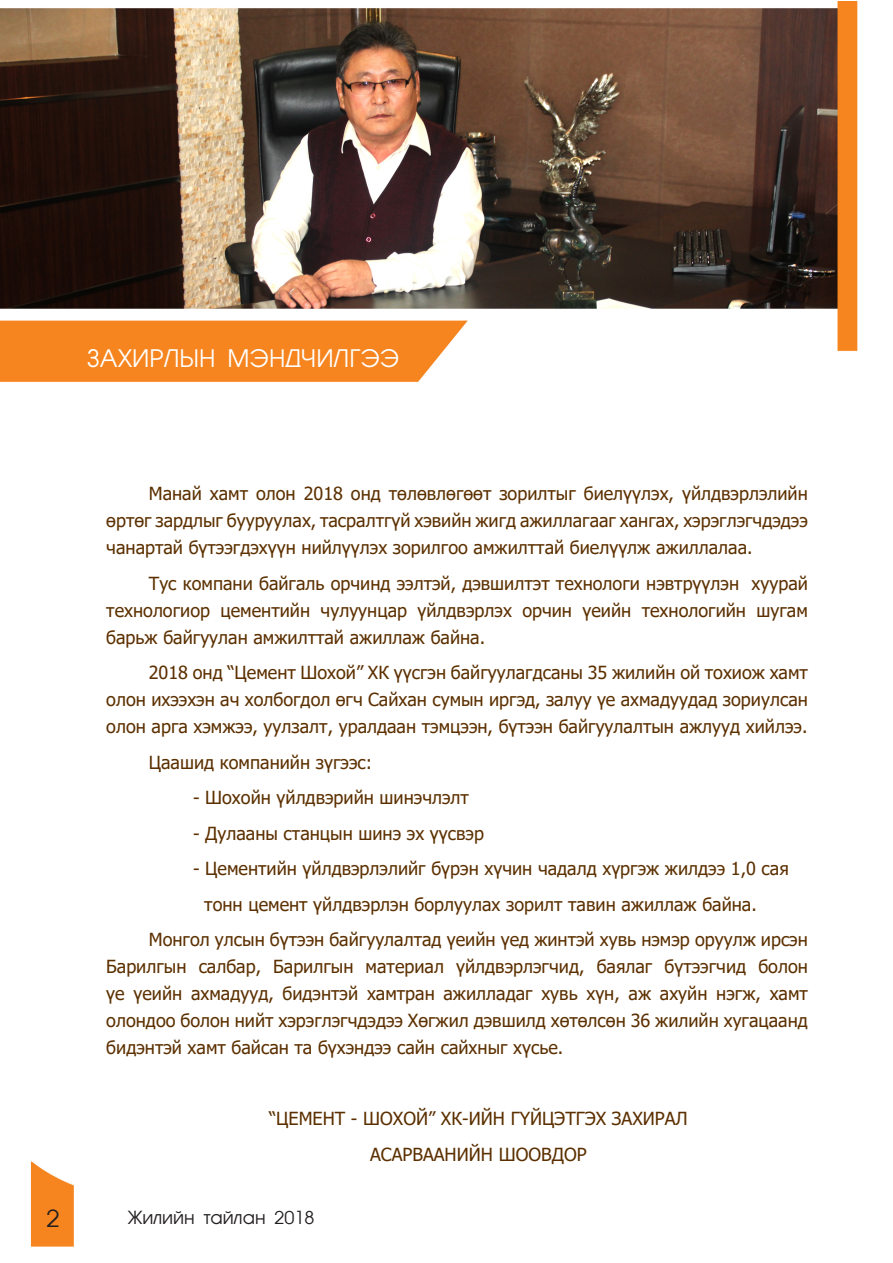
<style>
.page{position:relative;width:893px;height:1263px;background:#fff}
.page>*{position:absolute;margin:0;border:0;box-sizing:border-box;transform-origin:0 0}
.t1{font:24px "AG Avant Garde Mon";color:#fff}
.t2{font:24px "AG Avant Garde Mon";color:#231f20}
.t3{font:18px/27px "Tahoma";color:#5c3000;text-align:justify}
.t4{font:18px "AG Avant Garde Mon";color:#231f20}
</style>
<div class="page">
<img style="left:0;top:2px;width:858px;height:1245px">
<div style="left:85px;top:1188px;width:272px;height:59px;background:#fff"></div>
<p class="t1" style="left:87px;top:344px;width:314px">ЗАХИРЛЫН МЭНДЧИЛГЭЭ</p>
<p class="t3" style="left:106px;top:481px;width:703px;text-indent:43px">Манай хамт олон 2018 онд төлөвлөгөөт зорилтыг биелүүлэх, үйлдвэрлэлийн өртөг зардлыг бууруулах, тасралтгүй хэвийн жигд ажиллагааг хангах, хэрэглэгчдэдээ чанартай бүтээгдэхүүн нийлүүлэх зорилгоо амжилттай биелүүлж ажиллалаа.</p>
<p class="t3" style="left:106px;top:570px;width:703px;text-indent:43px">Тус компани байгаль орчинд ээлтэй, дэвшилтэт технологи нэвтрүүлэн хуурай технологиор цементийн чулуунцар үйлдвэрлэх орчин үеийн технологийн шугам барьж байгуулан амжилттай ажиллаж байна.</p>
<p class="t3" style="left:106px;top:660px;width:703px;text-indent:43px">2018 онд “Цемент Шохой” ХК үүсгэн байгуулагдсаны 35 жилийн ой тохиож хамт олон ихээхэн ач холбогдол өгч Сайхан сумын иргэд, залуу үе ахмадуудад зориулсан олон арга хэмжээ, уулзалт, уралдаан тэмцээн, бүтээн байгуулалтын ажлууд хийлээ.</p>
<p class="t3" style="left:149px;top:749px;width:225px">Цаашид компанийн зүгээс:</p>
<p class="t3" style="left:193px;top:785px;width:277px">- Шохойн үйлдвэрийн шинэчлэлт</p>
<p class="t3" style="left:193px;top:820px;width:292px">- Дулааны станцын шинэ эх үүсвэр</p>
<p class="t3" style="left:193px;top:856px;width:597px">- Цементийн үйлдвэрлэлийг бүрэн хүчин чадалд хүргэж жилдээ 1,0 сая</p>
<p class="t3" style="left:204px;top:891px;width:554px">тонн цемент үйлдвэрлэн борлуулах зорилт тавин ажиллаж байна.</p>
<p class="t3" style="left:106px;top:927px;width:703px;text-indent:43px">Монгол улсын бүтээн байгуулалтад үеийн үед жинтэй хувь нэмэр оруулж ирсэн Барилгын салбар, Барилгын материал үйлдвэрлэгчид, баялаг бүтээгчид болон үе үеийн ахмадууд, бидэнтэй хамтран ажилладаг хувь хүн, аж ахуйн нэгж, хамт олондоо болон нийт хэрэглэгчдэдээ Хөгжил дэвшилд хөтөлсөн 36 жилийн хугацаанд бидэнтэй хамт байсан та бүхэндээ сайн сайхныг хүсье.</p>
<p class="t3" style="left:269px;top:1106px;width:420px">“ЦЕМЕНТ - ШОХОЙ” ХК-ИЙН ГҮЙЦЭТГЭХ ЗАХИРАЛ</p>
<p class="t3" style="left:370px;top:1141px;width:218px">АСАРВААНИЙН ШООВДОР</p>
<p class="t2" style="left:46px;top:1204px;width:15px">2</p>
<p class="t4" style="left:128px;top:1207px;width:188px">Жилийн тайлан 2018</p>
</div>
